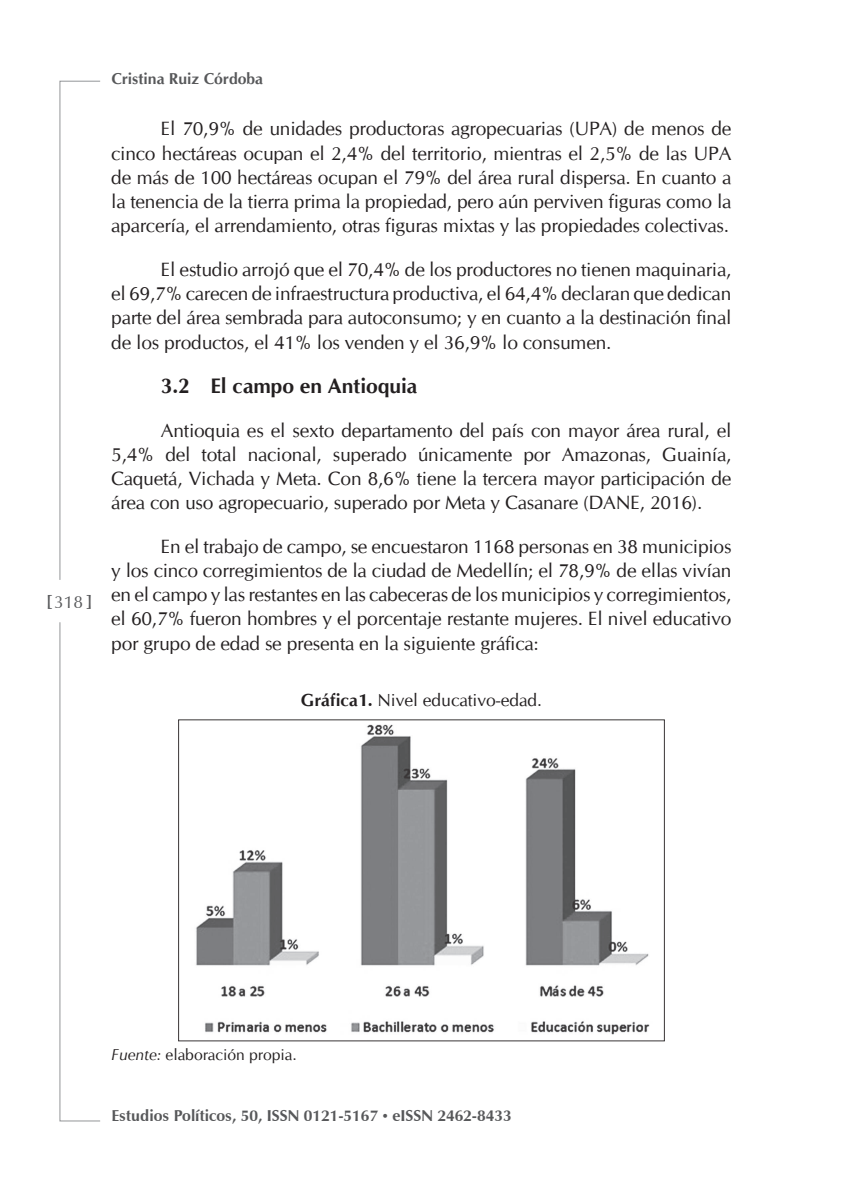
<style>
.page{position:relative;width:843px;height:1185px;background:#fff}
.page>*{position:absolute;margin:0;border:0;box-sizing:border-box;transform-origin:0 0}
.t1{font:700 21px "CG Omega";color:#231f20}
.t2{font:19.25px/24.2px "CG Omega";letter-spacing:-.01em;color:#231f20;text-align:justify}
.t3{font:17.5px "CG Omega";color:#231f20}
.t4{font:17.5px "Zapf Humanist 601 BT";color:#57585a}
.t5{font:700 15.75px "Zapf Humanist 601 BT";color:#57585a}
.t6{font:15.75px "CG Omega";color:#231f20}
.t7{font:700 15.75px "CG Omega";color:#57585a}
.s1{font-weight:700}
.s2{font-style:italic}
.s3{font-family:"Times New Roman";font-weight:400}
</style>
<div class="page">
<svg style="left:59px;top:80px;width:42px;height:500px"></svg>
<svg style="left:59px;top:622px;width:41px;height:500px"></svg>
<img style="left:196px;top:724px;width:454px;height:311px">
<p class="t4" style="left:54px;top:591px;width:30px">318</p>
<p class="t7" style="left:111px;top:69px;width:153px">Cristina Ruiz Córdoba</p>
<p class="t2" style="left:111px;top:117px;width:621px;text-indent:50px">El 70,9% de unidades productoras agropecuarias (UPA) de menos de cinco hectáreas ocupan el 2,4% del territorio, mientras el 2,5% de las UPA de más de 100 hectáreas ocupan el 79% del área rural dispersa. En cuanto a la tenencia de la tierra prima la propiedad, pero aún perviven figuras como la aparcería, el arrendamiento, otras figuras mixtas y las propiedades colectivas.</p>
<p class="t2" style="left:111px;top:258px;width:621px;text-indent:50px">El estudio arrojó que el 70,4% de los productores no tienen maquinaria, el 69,7% carecen de infraestructura productiva, el 64,4% declaran que dedican parte del área sembrada para autoconsumo; y en cuanto a la destinación final de los productos, el 41% los venden y el 36,9% lo consumen.</p>
<p class="t1" style="left:161px;top:372px;width:258px">3.2 El campo en Antioquia</p>
<p class="t2" style="left:111px;top:418px;width:621px;text-indent:50px">Antioquia es el sexto departamento del país con mayor área rural, el 5,4% del total nacional, superado únicamente por Amazonas, Guainía, Caquetá, Vichada y Meta. Con 8,6% tiene la tercera mayor participación de área con uso agropecuario, superado por Meta y Casanare (DANE, 2016).</p>
<p class="t2" style="left:111px;top:534px;width:621px;text-indent:50px">En el trabajo de campo, se encuestaron 1168 personas en 38 municipios y los cinco corregimientos de la ciudad de Medellín; el 78,9% de ellas vivían en el campo y las restantes en las cabeceras de los municipios y corregimientos, el 60,7% fueron hombres y el porcentaje restante mujeres. El nivel educativo por grupo de edad se presenta en la siguiente gráfica:</p>
<p class="t3" style="left:301px;top:690px;width:242px"><span class="s1">Gráfica1.</span> Nivel educativo-edad.</p>
<p class="t6" style="left:111px;top:1045px;width:187px"><span class="s2">Fuente:</span> elaboración propia.</p>
<p class="t5" style="left:111px;top:1106px;width:402px">Estudios Políticos, 50, ISSN 0121-5167 <span class="s3">•</span> eISSN 2462-8433</p>
</div>
